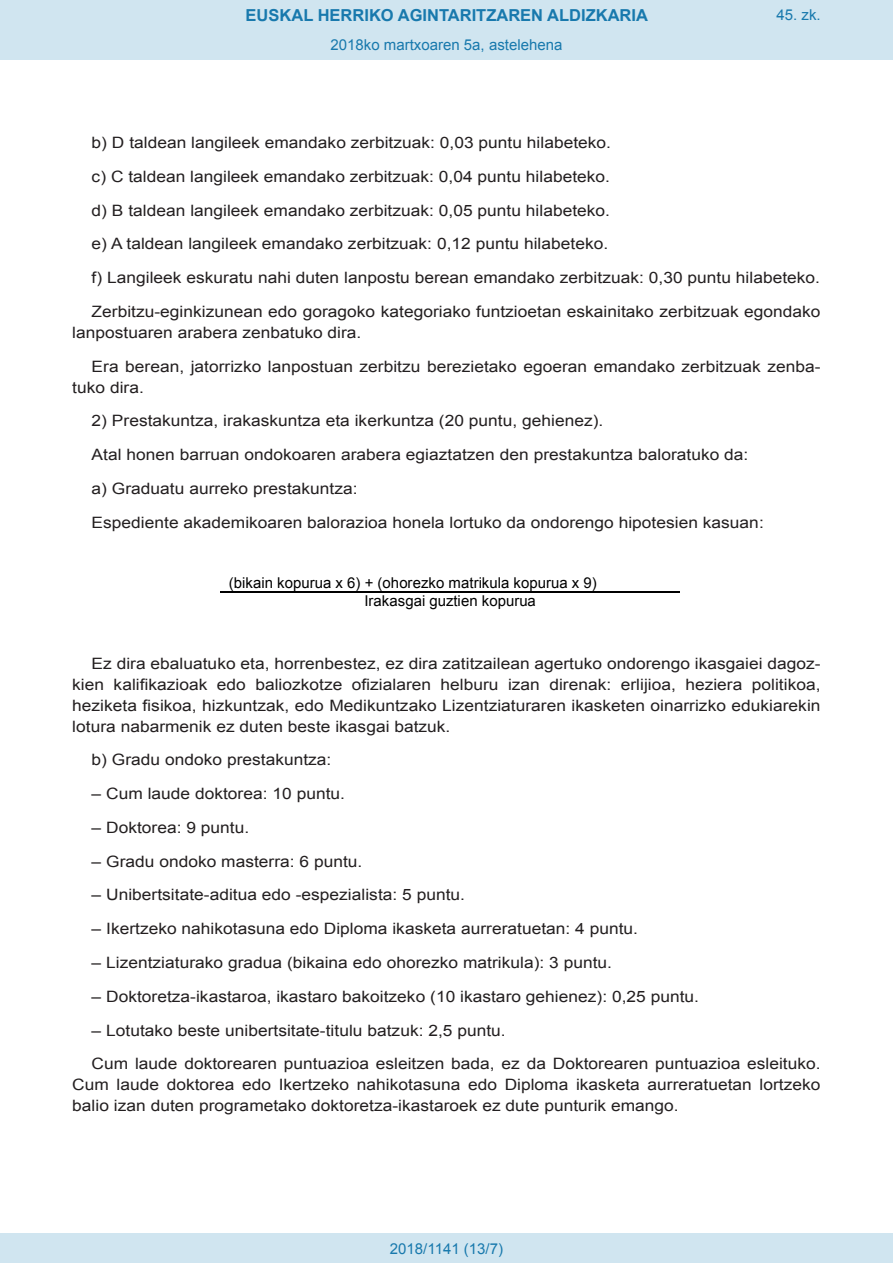
<style>
.page{position:relative;width:893px;height:1263px;background:#fff}
.page>*{position:absolute;margin:0;border:0;box-sizing:border-box;transform-origin:0 0}
.t1{font:700 16.5px "Arial";color:#1879ad}
.BOPVDetalle{font:15.6px/21px "Arial";color:#231f20;scale:1.11 1}
.t2{font:15px/18.3px "Arial";color:#000}
.Paginacion_Centro{font:15px "Arial";color:#1879ad}
</style>
<div class="page">
<div style="left:0;top:0;width:893px;height:60px;background:#d0e5f0"></div>
<div style="left:0;top:1233px;width:893px;height:30px;background:#d0e5f0"></div>
<hr style="left:221px;top:591px;width:459px;height:1px;background:#000">
<p class="t1" style="left:246px;top:4px;width:404px">EUSKAL HERRIKO AGINTARITZAREN ALDIZKARIA</p>
<p class="Paginacion_Centro" style="left:331px;top:35px;width:233px">2018ko martxoaren 5a, astelehena</p>
<p class="Paginacion_Centro" style="left:776px;top:5px;width:46px">45. zk.</p>
<p class="BOPVDetalle" style="left:92px;top:132px;width:469px">b) D taldean langileek emandako zerbitzuak: 0,03 puntu hilabeteko.</p>
<p class="BOPVDetalle" style="left:92px;top:166px;width:469px">c) C taldean langileek emandako zerbitzuak: 0,04 puntu hilabeteko.</p>
<p class="BOPVDetalle" style="left:92px;top:200px;width:469px">d) B taldean langileek emandako zerbitzuak: 0,05 puntu hilabeteko.</p>
<p class="BOPVDetalle" style="left:92px;top:234px;width:467px">e) A taldean langileek emandako zerbitzuak: 0,12 puntu hilabeteko.</p>
<p class="BOPVDetalle" style="left:92px;top:267px;width:658px">f) Langileek eskuratu nahi duten lanpostu berean emandako zerbitzuak: 0,30 puntu hilabeteko.</p>
<p class="BOPVDetalle" style="left:72px;top:301px;width:676px;text-indent:19px">Zerbitzu-eginkizunean edo goragoko kategoriako funtzioetan eskainitako zerbitzuak egondako lanpostuaren arabera zenbatuko dira.</p>
<p class="BOPVDetalle" style="left:72px;top:356px;width:676px;text-indent:19px">Era berean, jatorrizko lanpostuan zerbitzu berezietako egoeran emandako zerbitzuak zenba&shy;tuko dira.</p>
<p class="BOPVDetalle" style="left:92px;top:411px;width:462px">2) Prestakuntza, irakaskuntza eta ikerkuntza (20 puntu, gehienez).</p>
<p class="BOPVDetalle" style="left:92px;top:444px;width:593px">Atal honen barruan ondokoaren arabera egiaztatzen den prestakuntza baloratuko da:</p>
<p class="BOPVDetalle" style="left:92px;top:478px;width:241px">a) Graduatu aurreko prestakuntza:</p>
<p class="BOPVDetalle" style="left:92px;top:512px;width:607px">Espediente akademikoaren balorazioa honela lortuko da ondorengo hipotesien kasuan:</p>
<p class="t2" style="left:364px;top:573px;width:234px;text-indent:-136px">(bikain kopurua x 6) + (ohorezko matrikula kopurua x 9)<br>Irakasgai guztien kopurua</p>
<p class="BOPVDetalle" style="left:72px;top:653px;width:676px;text-align:justify;text-indent:19px">Ez dira ebaluatuko eta, horrenbestez, ez dira zatitzailean agertuko ondorengo ikasgaiei dagoz&shy;kien kalifikazioak edo baliozkotze ofizialaren helburu izan direnak: erlijioa, heziera politikoa, heziketa fisikoa, hizkuntzak, edo Medikuntzako Lizentziaturaren ikasketen oinarrizko edukiarekin lotura nabarmenik ez duten beste ikasgai batzuk.</p>
<p class="BOPVDetalle" style="left:92px;top:750px;width:218px">b) Gradu ondoko prestakuntza:</p>
<p class="BOPVDetalle" style="left:92px;top:783px;width:230px">– Cum laude doktorea: 10 puntu.</p>
<p class="BOPVDetalle" style="left:92px;top:817px;width:144px">– Doktorea: 9 puntu.</p>
<p class="BOPVDetalle" style="left:92px;top:851px;width:245px">– Gradu ondoko masterra: 6 puntu.</p>
<p class="BOPVDetalle" style="left:92px;top:885px;width:338px">– Unibertsitate-aditua edo -espezialista: 5 puntu.</p>
<p class="BOPVDetalle" style="left:92px;top:918px;width:494px">– Ikertzeko nahikotasuna edo Diploma ikasketa aurreratuetan: 4 puntu.</p>
<p class="BOPVDetalle" style="left:92px;top:952px;width:470px">– Lizentziaturako gradua (bikaina edo ohorezko matrikula): 3 puntu.</p>
<p class="BOPVDetalle" style="left:92px;top:986px;width:549px">– Doktoretza-ikastaroa, ikastaro bakoitzeko (10 ikastaro gehienez): 0,25 puntu.</p>
<p class="BOPVDetalle" style="left:92px;top:1020px;width:375px">– Lotutako beste unibertsitate-titulu batzuk: 2,5 puntu.</p>
<p class="BOPVDetalle" style="left:72px;top:1053px;width:676px;text-align:justify;text-indent:19px">Cum laude doktorearen puntuazioa esleitzen bada, ez da Doktorearen puntuazioa esleituko.<br>Cum laude doktorea edo Ikertzeko nahikotasuna edo Diploma ikasketa aurreratuetan lortzeko balio izan duten programetako doktoretza-ikastaroek ez dute punturik emango.</p>
<p class="Paginacion_Centro" style="left:390px;top:1238px;width:115px">2018/1141 (13/7)</p>
</div>
